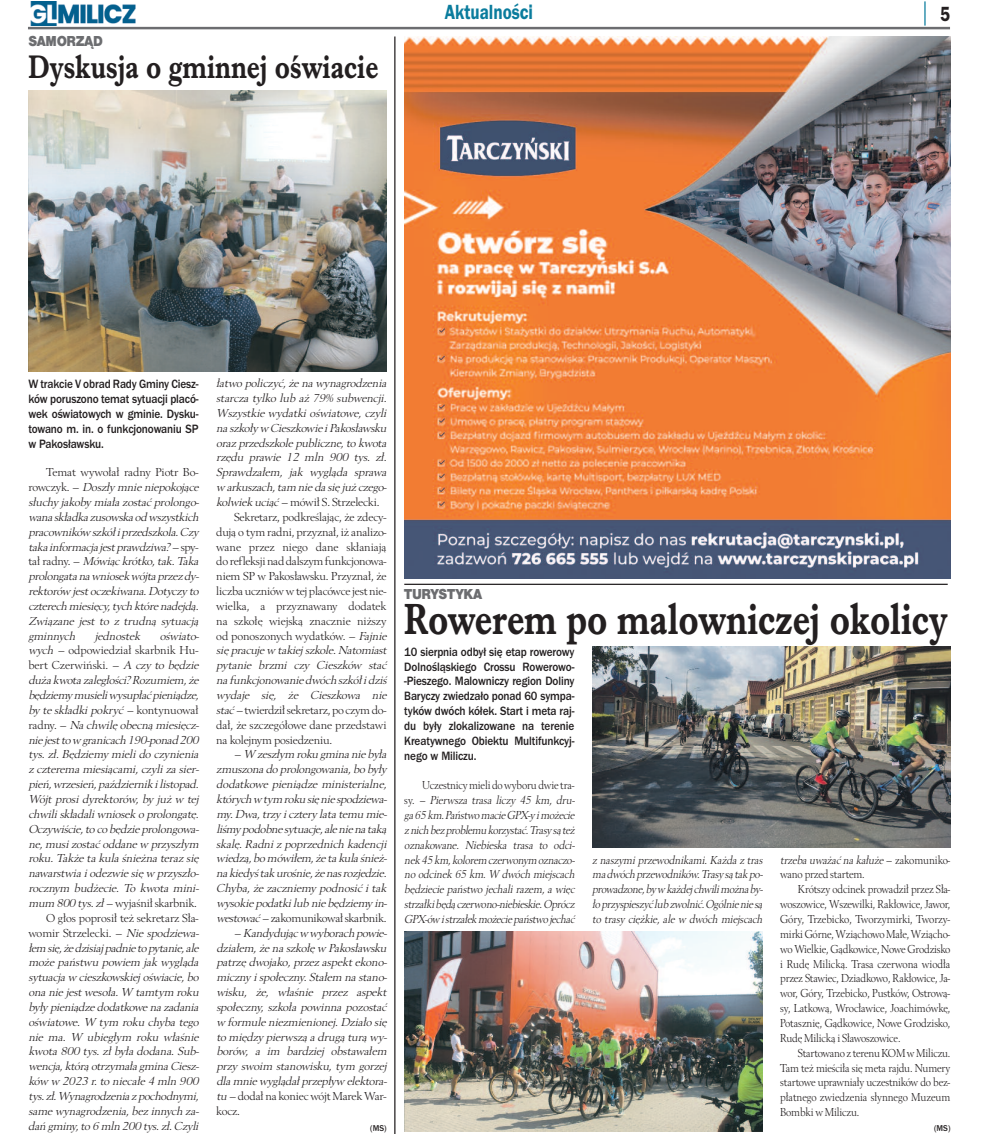
<style>
.page{position:relative;width:993px;height:1134px;background:#fff}
.page>*{position:absolute;margin:0;border:0;box-sizing:border-box;transform-origin:0 0}
.t1{font:700 45px "Imprint URWTCE";color:#231f20;scale:.8 1}
.t2{font:700 33.75px "Imprint URWTCE";color:#231f20;scale:.8 1}
.t3{font:21.25px "Franklin Got URWTCE Dem";color:#0a7c9d;scale:.8 1}
.t4{font:21.25px "Franklin Got URWTCE Dem";color:#231f20;scale:.8 1}
.t5{font:900 15px "Nimbus San TCE";letter-spacing:-.025em;color:#6c6d70;scale:.9 1}
.t6{font:500 12.5px/14.9px "Franklin Got URWTCE";letter-spacing:-.01em;color:#231f20;text-align:justify;scale:.9 1}
.t7{font:italic 12px/14.9px "Berling TCE";letter-spacing:-.015em;color:#231f20}
.t8{font:12px/14.9px "Berling TCE";letter-spacing:-.015em;color:#231f20;text-align:justify;scale:.9 1}
.t9{font:italic 12px/14.9px "Berling TCE";letter-spacing:-.015em;color:#231f20;scale:.9 1}
.t10{font:12px "Berling TCE";letter-spacing:-.015em;color:#231f20}
.t11{font:italic 12px "Berling TCE";letter-spacing:-.04em;color:#231f20}
.t12{font:500 8.75px "Franklin Got URWTCE";color:#231f20;scale:.95 1}
.s1{font-style:normal}
.s2{font-style:italic}
</style>
<div class="page">
<img style="left:30px;top:1px;width:106px;height:25px">
<hr style="left:28px;top:27px;width:921px;height:2px;background:#6c6d70">
<svg style="left:924px;top:1px;width:1px;height:25px"></svg>
<hr style="left:404px;top:584px;width:543px;height:1px;background:#231f20">
<hr style="left:394px;top:36px;width:1px;height:1098px;background:#231f20">
<img style="left:592px;top:646px;width:358px;height:202px">
<img style="left:404px;top:932px;width:358px;height:199px">
<img style="left:404px;top:36px;width:546px;height:543px">
<img style="left:28px;top:91px;width:358px;height:280px">
<p class="t5" style="left:28px;top:33px;width:84px">SAMORZĄD</p>
<h2 class="t2" style="left:28px;top:46px;width:439px">Dyskusja o gminnej oświacie</h2>
<h3 class="t3" style="left:445px;top:0;width:112px">Aktualności</h3>
<h3 class="t4" style="left:939px;top:1px;width:14px">5</h3>
<p class="t6" style="left:28px;top:377px;width:190px">W trakcie V obrad Rady Gminy Ciesz&shy;ków poruszono temat sytuacji placó&shy;wek oświatowych w gminie. Dysku&shy;towano m. in. o funkcjonowaniu SP w Pakosławsku.</p>
<p class="t7" style="left:28px;top:465px;width:173px;text-indent:18px"><span class="s1">Temat wywołał radny Piotr Bo&shy;rowczyk. –</span> Doszły mnie niepokojące słuchy jakoby miała zostać prolongo&shy;wana składka zusowska od wszystkich pracowników szkółi przedszkola.Czy takainformacjajest prawdziwa?–<span class="s1">spy&shy;tał radny. –</span> Mówiąckrótko, tak.Taka prolongatanawniosek wójtaprzezdy&shy;rektorów jest oczekiwana. Dotyczy to czterech miesięcy, tych które nadejdą.<br>Związane jest to z trudną sytuacją gminnych</p>
<p class="t7" style="left:95px;top:628px;width:47px">jednostek</p>
<p class="t7" style="left:28px;top:628px;width:173px;text-align:right">oświato-<br>wych – <span class="s1">odpowiedział skarbnik Hu&shy;bert Czerwiński. –</span> A czy to będzie duża kwota zaległości? Rozumiem, że będziemy musieliwysupłaćpieniądze, by teskładkipokryć–<span class="s1">kontynuował radny. –</span> Na chwilę obecną miesięcz&shy;nie jest tow granicach190-ponad 200 tys. zł. Będziemy mieli do czynienia z czterema miesiącami, czyli za sier&shy;pień, wrzesień, październik i listopad.<br>Wójt prosi dyrektorów, by już w tej chwili składali wniosek o prolongatę.<br>Oczywiście, to co będzie prolongowa&shy;ne, musi zostać oddane w przyszłym roku. Także ta kula śnieżna teraz się nawarstwia i odezwie się w przyszło&shy;rocznym budżecie. To kwota mini&shy;mum800tys.zł–<span class="s1">wyjaśnił skarbnik.<br>O głos poprosił też sekretarz Sła&shy;womir Strzelecki. –</span> Nie spodziewa&shy;łemsię, żedzisiaj padnie topytanie, ale może państwu powiem jak wygląda sytuacja w cieszkowskiej oświacie, bo ona nie jest wesoła. W tamtym roku były pieniądze dodatkowe na zadania oświatowe. W tym roku chyba tego nie ma. W ubiegłym roku właśnie kwota 800 tys. zł była dodana. Sub&shy;wencja, którą otrzymała gmina Ciesz&shy;ków w 2023 r. to niecałe 4 mln 900 tys. zł.Wynagrodzenia zpochodnymi, same wynagrodzenia, bez innych za&shy;dańgminy, to6mln200tys.zł.Czyli</p>
<p class="t7" style="left:216px;top:376px;width:173px">łatwo policzyć, że na wynagrodzenia</p>
<p class="t7" style="left:216px;top:390px;width:173px">starcza tylko lub aż 79% subwencji.</p>
<p class="t7" style="left:216px;top:405px;width:173px">Wszystkie wydatki oświatowe, czyli</p>
<p class="t11" style="left:216px;top:420px;width:173px">na szkoły w Cieszkowie i Pakosławsku</p>
<p class="t7" style="left:216px;top:435px;width:173px">oraz przedszkole publiczne, to kwota</p>
<p class="t7" style="left:216px;top:450px;width:173px">rzędu prawie 12 mln 900 tys. zł.</p>
<p class="t7" style="left:216px;top:465px;width:173px">Sprawdzałem, jak wygląda sprawa</p>
<p class="t7" style="left:216px;top:479px;width:173px">w arkuszach, tam nie da się już czego-</p>
<p class="t10" style="left:216px;top:495px;width:165px"><span class="s2">kolwiek uciąć–</span>mówił S. Strzelecki.</p>
<p class="t10" style="left:234px;top:510px;width:153px">Sekretarz, podkreślając, że zdecy-</p>
<p class="t10" style="left:216px;top:524px;width:171px">dują o tym radni, przyznał, iż analizo-</p>
<p class="t10" style="left:216px;top:539px;width:172px">wane przez niego dane skłaniają</p>
<p class="t10" style="left:216px;top:554px;width:171px">do refleksjinaddalszymfunkcjonowa-</p>
<p class="t10" style="left:216px;top:569px;width:172px">niem SP w Pakosławsku. Przyznał, że</p>
<p class="t10" style="left:216px;top:584px;width:171px">liczbauczniówwtej placówce jestnie-</p>
<p class="t10" style="left:216px;top:599px;width:172px">wielka, a przyznawany dodatek</p>
<p class="t10" style="left:216px;top:614px;width:172px">na szkołę wiejską znacznie niższy</p>
<p class="t10" style="left:216px;top:628px;width:173px">od ponoszonych wydatków. – <span class="s2">Fajnie</span></p>
<p class="t7" style="left:216px;top:643px;width:172px">się pracuje w takiej szkole. Natomiast</p>
<p class="t7" style="left:216px;top:658px;width:173px">pytanie brzmi czy Cieszków stać</p>
<p class="t7" style="left:216px;top:673px;width:173px">na funkcjonowanie dwóch szkół i dziś</p>
<p class="t7" style="left:216px;top:687px;width:173px">wydaje się, że Cieszkowa nie</p>
<p class="t10" style="left:216px;top:703px;width:171px"><span class="s2">stać–</span>twierdziłsekretarz,po czymdo-</p>
<p class="t10" style="left:216px;top:717px;width:172px">dał, że szczegółowe dane przedstawi</p>
<p class="t10" style="left:216px;top:732px;width:117px">na kolejnym posiedzeniu.</p>
<p class="t7" style="left:234px;top:747px;width:156px"><span class="s1">–</span> W zeszłym roku gmina nie była</p>
<p class="t7" style="left:216px;top:762px;width:172px">zmuszona do prolongowania, bo były</p>
<p class="t7" style="left:216px;top:776px;width:172px">dodatkowe pieniądze ministerialne,</p>
<p class="t7" style="left:216px;top:791px;width:173px">którychw tymrokusię niespodziewa-</p>
<p class="t7" style="left:216px;top:806px;width:173px">my. Dwa, trzy i cztery lata temu mie-</p>
<p class="t7" style="left:216px;top:821px;width:172px">liśmy podobne sytuacje, aleniena taką</p>
<p class="t7" style="left:216px;top:836px;width:173px">skalę. Radni z poprzednich kadencji</p>
<p class="t7" style="left:216px;top:851px;width:173px">wiedzą, bo mówiłem, że ta kula śnież-</p>
<p class="t7" style="left:216px;top:866px;width:173px">na kiedyśtak urośnie, żenasrozjedzie.</p>
<p class="t7" style="left:216px;top:880px;width:172px">Chyba, że zaczniemy podnosić i tak</p>
<p class="t7" style="left:216px;top:895px;width:173px">wysokie podatki lub nie będziemy in-</p>
<p class="t10" style="left:216px;top:911px;width:172px"><span class="s2">westować–</span>zakomunikowałskarbnik.</p>
<p class="t7" style="left:234px;top:925px;width:155px"><span class="s1">–</span>Kandydującwwyborachpowie-</p>
<p class="t7" style="left:216px;top:940px;width:173px">działem, że na szkołę w Pakosławsku</p>
<p class="t7" style="left:216px;top:955px;width:173px">patrzę dwojako, przez aspekt ekono-</p>
<p class="t7" style="left:216px;top:970px;width:173px">miczny i społeczny. Stałem na stano-</p>
<p class="t7" style="left:216px;top:984px;width:172px">wisku, że, właśnie przez aspekt</p>
<p class="t7" style="left:216px;top:999px;width:173px">społeczny, szkoła powinna pozostać</p>
<p class="t7" style="left:216px;top:1014px;width:172px">w formule niezmienionej. Działo się</p>
<p class="t7" style="left:216px;top:1029px;width:173px">tomiędzy pierwszą adrugą turą wy-</p>
<p class="t7" style="left:216px;top:1044px;width:173px">borów, a im bardziej obstawałem</p>
<p class="t7" style="left:216px;top:1059px;width:172px">przy swoim stanowisku, tym gorzej</p>
<p class="t7" style="left:216px;top:1073px;width:173px">dla mnie wyglądał przepływ elektora-</p>
<p class="t10" style="left:216px;top:1089px;width:171px"><span class="s2">tu–</span>dodał na koniec wójtMarek War-</p>
<p class="t10" style="left:216px;top:1104px;width:25px">kocz.</p>
<p class="t12" style="left:370px;top:1123px;width:19px">(MS)</p>
<p class="t5" style="left:404px;top:585px;width:88px">TURYSTYKA</p>
<h1 class="t1" style="left:404px;top:592px;width:680px">Rowerem po malowniczej okolicy</h1>
<p class="t6" style="left:404px;top:644px;width:190px">10 sierpnia odbył się etap rowerowy Dolnośląskiego Crossu Rowerowo--Pieszego. Malowniczy region Doliny Baryczy zwiedzało ponad 60 sympa&shy;tyków dwóch kółek. Start i meta raj&shy;du były zlokalizowane na terenie Kreatywnego Obiektu Multifunkcyj&shy;nego w Miliczu.</p>
<p class="t9" style="left:404px;top:778px;width:192px;text-indent:18px"><span class="s1">Uczestnicymieli dowyborudwie tra&shy;sy.</span> – Pierwsza trasa liczy 45 km, dru&shy;ga65km.PaństwomacieGPX-y imożecie znich bezproblemukorzystać.Trasy są też oznakowane. Niebieska trasa to odci&shy;nek 45 km, kolorem czerwonymoznaczo&shy;no odcinek 65 km. W dwóch miejscach będziecie państwo jechali razem, a więc strzałkibędą czerwono-niebieskie.Oprócz GPX-ów istrzałek możeciepaństwo jechać</p>
<p class="t9" style="left:592px;top:852px;width:192px">z naszymi przewodnikami. Każda z tras ma dwóch przewodników.Trasy są tak po&shy;prowadzone, by w każdej chwilimożnaby&shy;łoprzyspieszyć lub zwolnić.Ogólnienie są to trasy ciężkie, ale w dwóch miejscach</p>
<p class="t8" style="left:780px;top:852px;width:190px"><span class="s2">trzebauważaćnakałuże</span>– zakomuniko&shy;wano przed startem.</p>
<p class="t8" style="left:780px;top:882px;width:190px;text-indent:18px">Krótszy odcinek prowadził przez Sła&shy;woszowice, Wszewilki, Rakłowice, Jawor, Góry, Trzebicko, Tworzymirki, Tworzy&shy;mirkiGórne,WziąchowoMałe,Wziącho&shy;wo Wielkie, Gądkowice, Nowe Grodzisko i Rudę Milicką. Trasa czerwona wiodła przez Stawiec, Dziadkowo, Rakłowice, Ja&shy;wor, Góry, Trzebicko, Pustków, Ostrową&shy;sy, Latkową, Wrocławice, Joachimówkę, Potasznię, Gądkowice, Nowe Grodzisko, Rudę Milicką i Sławoszowice.</p>
<p class="t8" style="left:780px;top:1045px;width:190px;text-indent:18px">Startowano z terenuKOMwMiliczu.<br>Tam też mieściła się meta rajdu. Numery startowe uprawniały uczestników do bez&shy;płatnego zwiedzenia słynnego Muzeum Bombki w Miliczu.</p>
<p class="t12" style="left:933px;top:1123px;width:19px">(MS)</p>
</div>
